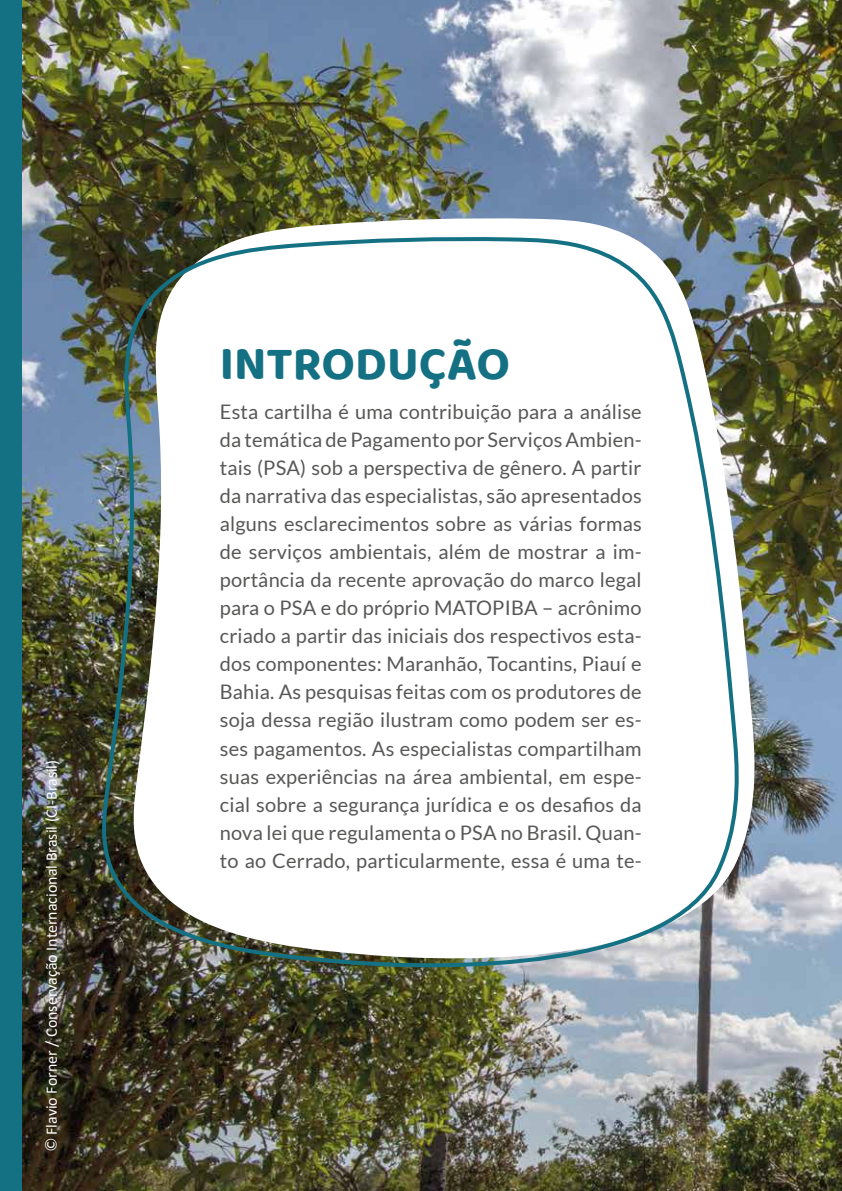
<style>
.page{position:relative;width:842px;height:1191px;background:#fff}
.page>*{position:absolute;margin:0;border:0;box-sizing:border-box;transform-origin:0 0}
.t1{font:700 48px "Baloo Tamma 2";color:#147083}
.t2{font:20px/28px "Lato";letter-spacing:.01em;color:#575756;text-align:justify}
.t3{font:16px "Calibri";color:#fff}
.s1{font-family:"Lato"}
</style>
<div class="page">
<div style="left:0;top:0;width:23px;height:1191px;background:#147083"></div>
<img style="left:23px;top:0;width:819px;height:1191px">
<img style="left:130px;top:217px;width:627px;height:747px">
<svg style="left:100px;top:234px;width:643px;height:741px"></svg>
<p class="t3" style="left:40px;top:1151px;width:393px;rotate:-90deg"><span class="s1">©</span> Flavio Forner / Conservação Internacional Brasil (CI-Brasil)</p>
<h1 class="t1" style="left:220px;top:335px;width:292px">INTRODUÇÃO</h1>
<p class="t2" style="left:220px;top:398px;width:423px">Esta cartilha é uma contribuição para a análise da temática de Pagamento por Serviços Ambien&shy;tais (PSA) sob a perspectiva de gênero. A partir da narrativa das especialistas, são apresentados alguns esclarecimentos sobre as várias formas de serviços ambientais, além de mostrar a im&shy;portância da recente aprovação do marco legal para o PSA e do próprio MATOPIBA – acrônimo criado a partir das iniciais dos respectivos esta&shy;dos componentes: Maranhão, Tocantins, Piauí e Bahia. As pesquisas feitas com os produtores de soja dessa região ilustram como podem ser es&shy;ses pagamentos. As especialistas compartilham suas experiências na área ambiental, em espe&shy;cial sobre a segurança jurídica e os desafios da nova lei que regulamenta o PSA no Brasil. Quan&shy;to ao Cerrado, particularmente, essa é uma te-</p>
</div>
